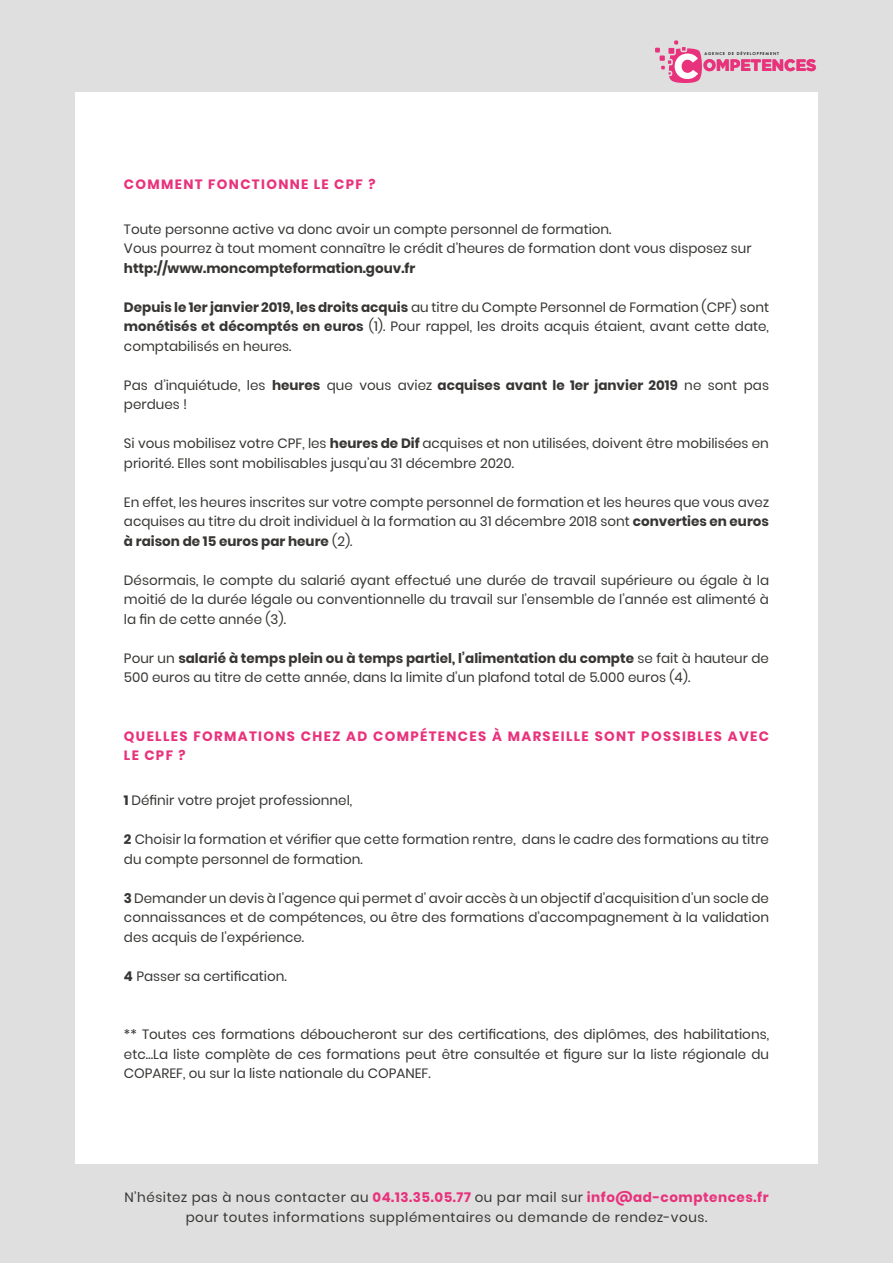
<style>
.page{position:relative;width:893px;height:1263px;background:#dfdfdf}
.page>*{position:absolute;margin:0;border:0;box-sizing:border-box;transform-origin:0 0}
.t1{font:900 16.5px "Gotham";color:#e8327c;scale:.95 1}
.t2{font:13.5px/19.5px "Poppins";color:#373634}
.t3{font:13.5px/19.5px "Poppins";letter-spacing:.04em;color:#373634;text-align:center}
.t4{font:700 13.5px/19.5px "Poppins";letter-spacing:.1em;color:#e8327c}
.t5{font:700 13.5px "Poppins";color:#373634}
.t6{font:500 3.9px "Futura";letter-spacing:.22em;color:#000}
.s1{font-weight:700}
.s2{font-weight:700;color:#e8327c}
</style>
<div class="page">
<div style="left:75px;top:93px;width:743px;height:1071px;background:#fff"></div>
<svg style="left:655px;top:41px;width:47px;height:42px"></svg>
<p class="t6" style="left:704px;top:51px;width:76px">AGENCE DE DÉVELOPPEMENT</p>
<p class="t1" style="left:703px;top:54px;width:121px">OMPETENCES</p>
<p class="t4" style="left:124px;top:174px;width:253px">COMMENT FONCTIONNE LE CPF ?</p>
<p class="t2" style="left:124px;top:219px;width:629px">Toute personne active va donc avoir un compte personnel de formation.<br>Vous pourrez à tout moment connaître le crédit d’heures de formation dont vous disposez sur</p>
<p class="t5" style="left:124px;top:260px;width:293px">http://www.moncompteformation.gouv.fr</p>
<p class="t2" style="left:124px;top:297px;width:647px;text-align:justify"><span class="s1">Depuis le 1er janvier 2019, les droits acquis</span> au titre du Compte Personnel de Formation (CPF) sont <span class="s1">monétisés et décomptés en euros</span> (1). Pour rappel, les droits acquis étaient, avant cette date, comptabilisés en heures.</p>
<p class="t2" style="left:124px;top:375px;width:646px">Pas d’inquiétude, les <span class="s1">heures</span> que vous aviez <span class="s1">acquises avant le 1er janvier 2019</span> ne sont pas perdues !</p>
<p class="t2" style="left:124px;top:434px;width:646px">Si vous mobilisez votre CPF, les <span class="s1">heures de Dif</span> acquises et non utilisées, doivent être mobilisées en priorité. Elles sont mobilisables jusqu’au 31 décembre 2020.</p>
<p class="t2" style="left:124px;top:492px;width:647px;text-align:justify">En effet, les heures inscrites sur votre compte personnel de formation et les heures que vous avez acquises au titre du droit individuel à la formation au 31 décembre 2018 sont <span class="s1">converties en euros à raison de 15 euros par heure</span> (2).</p>
<p class="t2" style="left:124px;top:570px;width:647px;text-align:justify">Désormais, le compte du salarié ayant effectué une durée de travail supérieure ou égale à la moitié de la durée légale ou conventionnelle du travail sur l’ensemble de l’année est alimenté à la fin de cette année (3).</p>
<p class="t2" style="left:124px;top:648px;width:647px">Pour un <span class="s1">salarié à temps plein ou à temps partiel, l’alimentation du compte</span> se fait à hauteur de<br>500 euros au titre de cette année, dans la limite d’un plafond total de 5.000 euros (4).</p>
<p class="t4" style="left:124px;top:726px;width:647px">QUELLES FORMATIONS CHEZ AD COMPÉTENCES À MARSEILLE SONT POSSIBLES AVEC<br>LE CPF ?</p>
<p class="t2" style="left:124px;top:791px;width:230px"><span class="s1">1</span> Définir votre projet professionnel,</p>
<p class="t2" style="left:124px;top:830px;width:647px"><span class="s1">2</span> Choisir la formation et vérifier que cette formation rentre, dans le cadre des formations au titre du compte personnel de formation.</p>
<p class="t2" style="left:124px;top:888px;width:647px;text-align:justify"><span class="s1">3</span> Demander un devis à l’agence qui permet d’ avoir accès à un objectif d’acquisition d’un socle de connaissances et de compétences, ou être des formations d’accompagnement à la validation des acquis de l’expérience.</p>
<p class="t2" style="left:124px;top:966px;width:164px"><span class="s1">4</span> Passer sa certification.</p>
<p class="t2" style="left:124px;top:1025px;width:647px;text-align:justify">** Toutes ces formations déboucheront sur des certifications, des diplômes, des habilitations, etc…La liste complète de ces formations peut être consultée et figure sur la liste régionale du COPAREF, ou sur la liste nationale du COPANEF.</p>
<p class="t3" style="left:124px;top:1188px;width:646px">N’hésitez pas à nous contacter au <span class="s2">04.13.35.05.77</span> ou par mail sur <span class="s2">info@ad-comptences.fr </span>pour toutes informations supplémentaires ou demande de rendez-vous.</p>
</div>
